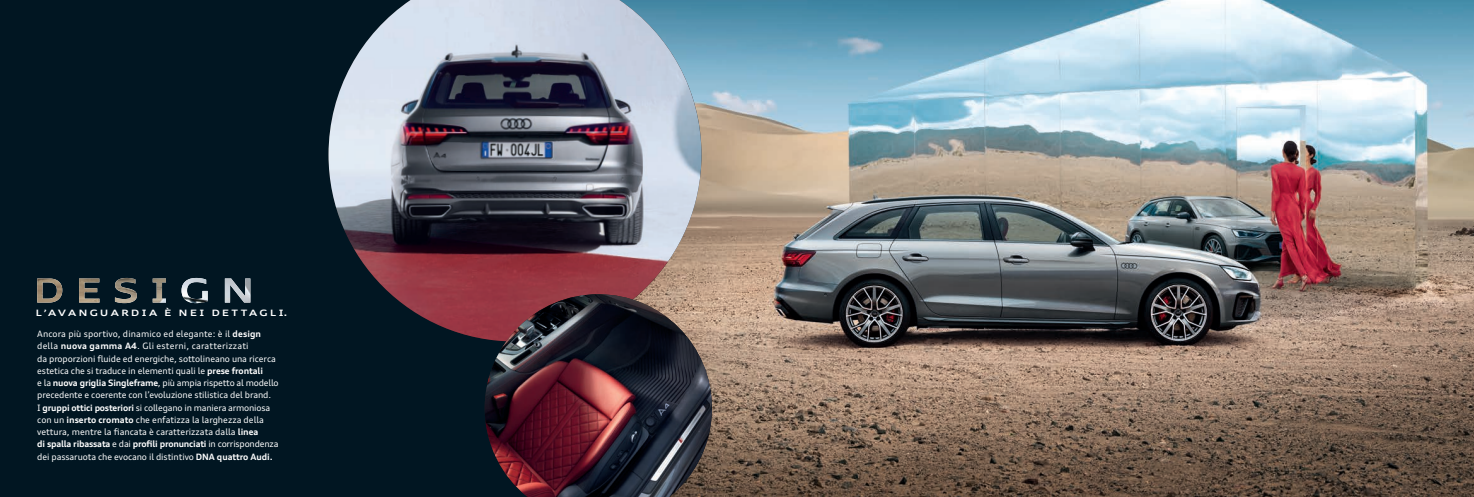
<style>
.page{position:relative;width:1474px;height:497px;background:#fff}
.page>*{position:absolute;margin:0;border:0;box-sizing:border-box;transform-origin:0 0}
.t1{font:8.75px/12.2px "Audi Type";letter-spacing:-.01em;color:#fff}
.t2{font:8.75px "Audi Type";letter-spacing:.01em;color:#fff}
.t3{font:8.75px "Audi Type";letter-spacing:.02em;color:#fff}
.t4{font:700 expanded 8.75px "Audi Type";letter-spacing:.28em;color:#fff}
.s1{font-weight:700}
</style>
<div class="page">
<div style="left:0;top:0;width:756px;height:496px;background:#011622"></div>
<img style="left:701px;top:0;width:772px;height:496px">
<svg style="left:37px;top:278px;width:213px;height:25px"></svg>
<img style="left:115px;top:277px;width:93px;height:26px">
<img style="left:328px;top:0;width:373px;height:339px">
<img style="left:484px;top:294px;width:228px;height:202px">
<p class="t4" style="left:36px;top:307px;width:253px">L’AVANGUARDIA È NEI DETTAGLI.</p>
<p class="t2" style="left:37px;top:328px;width:225px">Ancora più sportivo, dinamico ed elegante: è il <span class="s1">design</span></p>
<p class="t3" style="left:37px;top:340px;width:213px">della <span class="s1">nuova gamma A4</span>. Gli esterni, caratterizzati</p>
<p class="t1" style="left:37px;top:351px;width:240px">da proporzioni fluide ed energiche, sottolineano una ricerca estetica che si traduce in elementi quali le <span class="s1">prese frontali</span></p>
<p class="t1" style="left:37px;top:376px;width:243px">e la <span class="s1">nuova griglia Singleframe</span>, più ampia rispetto al modello precedente e coerente con l’evoluzione stilistica del brand.</p>
<p class="t1" style="left:37px;top:400px;width:234px">I <span class="s1">gruppi ottici posteriori</span> si collegano in maniera armoniosa con un <span class="s1">inserto cromato</span> che enfatizza la larghezza della vettura, mentre la fiancata è caratterizzata dalla <span class="s1">linea</span></p>
<p class="t1" style="left:37px;top:437px;width:243px"><span class="s1">di spalla ribassata</span> e dai <span class="s1">profili pronunciati</span> in corrispondenza dei passaruota che evocano il distintivo <span class="s1">DNA quattro Audi.</span></p>
</div>
